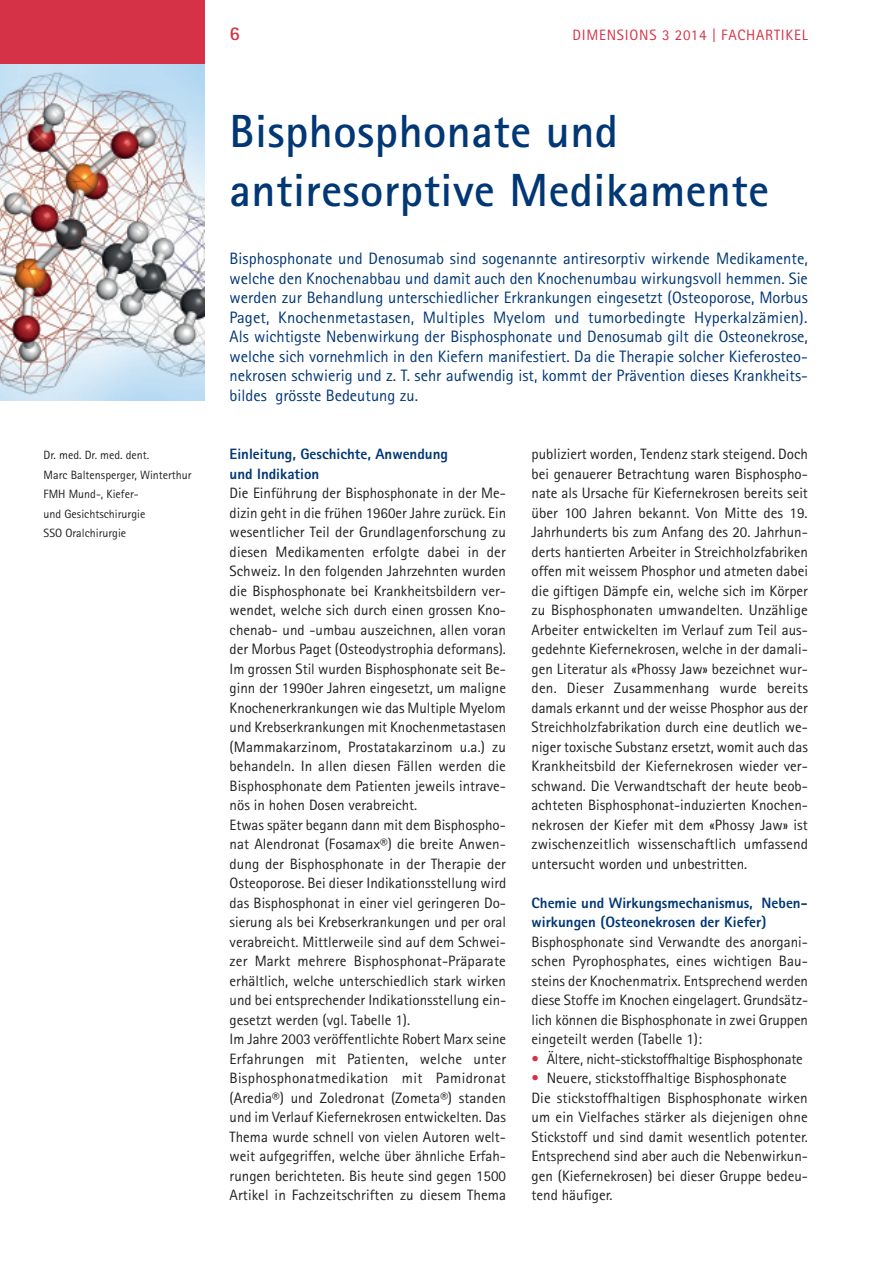
<style>
.page{position:relative;width:893px;height:1263px;background:#fff}
.page>*{position:absolute;margin:0;border:0;box-sizing:border-box;transform-origin:0 0}
.t1{font:700 46.5px/58.5px "Rotis Sans Serif";letter-spacing:.01em;color:#013775}
.t2{font:700 19.5px "Rotis Sans Serif";color:#d63247}
.t3{font:16.5px/19.5px "Rotis Sans Serif";color:#013775;text-align:justify}
.t4{font:15px/19.5px "Rotis Sans Serif";color:#231f20}
.t5{font:800 15px/19.5px "Rotis Sans Serif";color:#013775}
.t6{font:15px "Rotis Sans Serif";letter-spacing:.05em;color:#d63247}
.t7{font:12px/19.5px "Rotis Sans Serif";color:#231f20}
.s1{color:#d63247}
</style>
<div class="page">
<img style="left:0;top:64px;width:204px;height:337px">
<div style="left:0;top:0;width:204px;height:64px;background:#d63247"></div>
<p class="t7" style="left:44px;top:445px;width:150px">Dr. med. Dr. med. dent.<br>Marc Baltensperger, Winterthur<br>FMH</p>
<p class="t7" style="left:44px;top:484px;width:103px;text-indent:25px">M und-, Kiefer&shy;und Gesichtschirurgie<br>SSO</p>
<p class="t7" style="left:65px;top:523px;width:62px">Oralchirurgie</p>
<h2 class="t2" style="left:230px;top:21px;width:12px">6</h2>
<p class="t6" style="left:572px;top:26px;width:237px">Dimensions 3 2014 | fachartikel</p>
<h1 class="t1" style="left:230px;top:101px;width:541px">Bisphosphonate und antiresorptive Medikamente</h1>
<p class="t3" style="left:230px;top:249px;width:580px">Bisphosphonate und Denosumab sind sogenannte antiresorptiv wirkende Medikamente, welche den Knochenabbau und damit auch den Knochenumbau wirkungsvoll hemmen. Sie werden zur Behandlung unterschiedlicher Erkrankungen eingesetzt (Osteoporose, Morbus Paget, Knochenmetastasen, M ultiples Myelom und tumorbedingte Hyperkalzämien).<br>Als wichtigste Nebenwirkung der Bisphosphonate und Denosumab gilt die Osteonekrose, welche sich vornehmlich in den Kiefern manifestiert. Da die Therapie solcher Kieferosteo&shy;nekrosen schwierig und z. T. sehr aufwendig ist, kommt der Prävention dieses Krankheits&shy;bildes grösste Bedeutung zu.</p>
<p class="t5" style="left:230px;top:444px;width:220px">Einleitung, Geschichte, Anwendung und Indikation</p>
<p class="t4" style="left:230px;top:483px;width:278px">Die Einführung der Bisphosphonate in der Me&shy;dizin geht in die frühen 1960er Jahre zurück. Ein wesentlicher Teil der Grundlagenforschung zu diesen Medikamenten erfolgte dabei in der Schweiz. I n den folgenden Jahrzehnten wurden die Bisphosphonate bei Krankheitsbildern ver&shy;wendet, welche sich durch einen grossen Kno&shy;chenab- und -umbau auszeichnen, allen voran der Morbus Paget (Osteodystrophia deformans).<br>I m grossen Stil wurden Bisphosphonate seit Be&shy;ginn der 1990er Jahren eingesetzt, um maligne Knochenerkrankungen wie das M ultiple Myelom und Krebserkrankungen mit Knochenmetastasen (Mammakarzinom, Prostatakarzinom u.a.) zu behandeln. I n allen diesen Fällen werden die Bisphosphonate dem Patienten jeweils intrave&shy;nös in hohen Dosen verabreicht.<br>Etwas später begann dann mit dem Bisphospho&shy;nat Alendronat (Fosamax®) die breite Anwen&shy;dung der Bisphosphonate in der Therapie der Osteoporose. Bei dieser I ndikationsstellung wird das Bisphosphonat in einer viel geringeren Do&shy;sierung als bei Krebserkrankungen und per oral verabreicht. M ittlerweile sind auf dem Schwei&shy;zer Markt mehrere Bisphosphonat-Präparate erhältlich, welche unterschiedlich stark wirken und bei entsprechender I ndikationsstellung ein&shy;gesetzt werden (vgl. Tabelle 1).<br>I m Jahre 2003 veröffentlichte Robert Marx seine Erfahrungen mit Patienten, welche unter Bisphosphonatmedikation mit Pamidronat (Aredia®) und Zoledronat (Zometa®) standen und im Verlauf Kiefernekrosen entwickelten. Das Thema wurde schnell von vielen Autoren welt&shy;weit aufgegriffen, welche über ähnliche Erfah&shy;rungen berichteten. Bis heute sind gegen 1500<br>Artikel in Fachzeitschriften zu diesem Thema</p>
<p class="t4" style="left:531px;top:444px;width:278px;text-align:justify">publiziert worden,‒Tendenz stark steigend. Doch bei genauerer Betrachtung waren Bisphospho&shy;nate als Ursache für Kiefernekrosen bereits seit über 100 Jahren bekannt. Von M itte des 19.<br>Jahrhunderts bis zum Anfang des 20. Jahrhun&shy;derts hantierten Arbeiter in Streichholzfabriken offen mit weissem Phosphor und atmeten dabei die giftigen Dämpfe ein, welche sich im Körper zu Bisphosphonaten umwandelten. Unzählige Arbeiter entwickelten im Verlauf zum Teil aus&shy;gedehnte Kiefernekrosen, welche in der damali&shy;gen Literatur als «Phossy Jaw» bezeichnet wur&shy;den. Dieser Zusammenhang wurde bereits damals erkannt und der weisse Phosphor aus der Streichholzfabrikation durch eine deutlich we&shy;niger toxische Substanz ersetzt, womit auch das Krankheitsbild der Kiefernekrosen wieder ver&shy;schwand. Die Verwandtschaft der heute beob&shy;achteten Bisphosphonat-induzierten Knochen&shy;nekrosen der Kiefer mit dem «Phossy Jaw» ist zwischenzeitlich wissenschaftlich umfassend untersucht worden und unbestritten.</p>
<p class="t5" style="left:531px;top:893px;width:278px">Chemie und Wirkungsmechanismus, Neben&shy;wirkungen (Osteonekrosen der Kiefer)</p>
<p class="t4" style="left:531px;top:932px;width:278px;text-align:justify">Bisphosphonate sind Verwandte des anorgani&shy;schen Pyrophosphates, eines wichtigen Bau&shy;steins der Knochenmatrix. Entsprechend werden diese Stoffe im Knochen eingelagert. Grundsätz&shy;lich können die Bisphosphonate in zwei Gruppen eingeteilt werden (Tabelle 1):</p>
<p class="t4" style="left:531px;top:1049px;width:273px"><span class="s1">•</span> Ältere, nicht-stickstoffhaltige Bisphosphonate</p>
<p class="t4" style="left:531px;top:1068px;width:278px"><span class="s1">•</span> Neuere, stickstoffhaltige Bisphosphonate Die stickstoffhaltigen Bisphosphonate wirken um ein Vielfaches stärker als diejenigen ohne Stickstoff und sind damit wesentlich potenter.<br>Entsprechend sind aber auch die Nebenwirkun&shy;gen (Kiefernekrosen) bei dieser Gruppe bedeu&shy;tend häufiger.</p>
</div>
